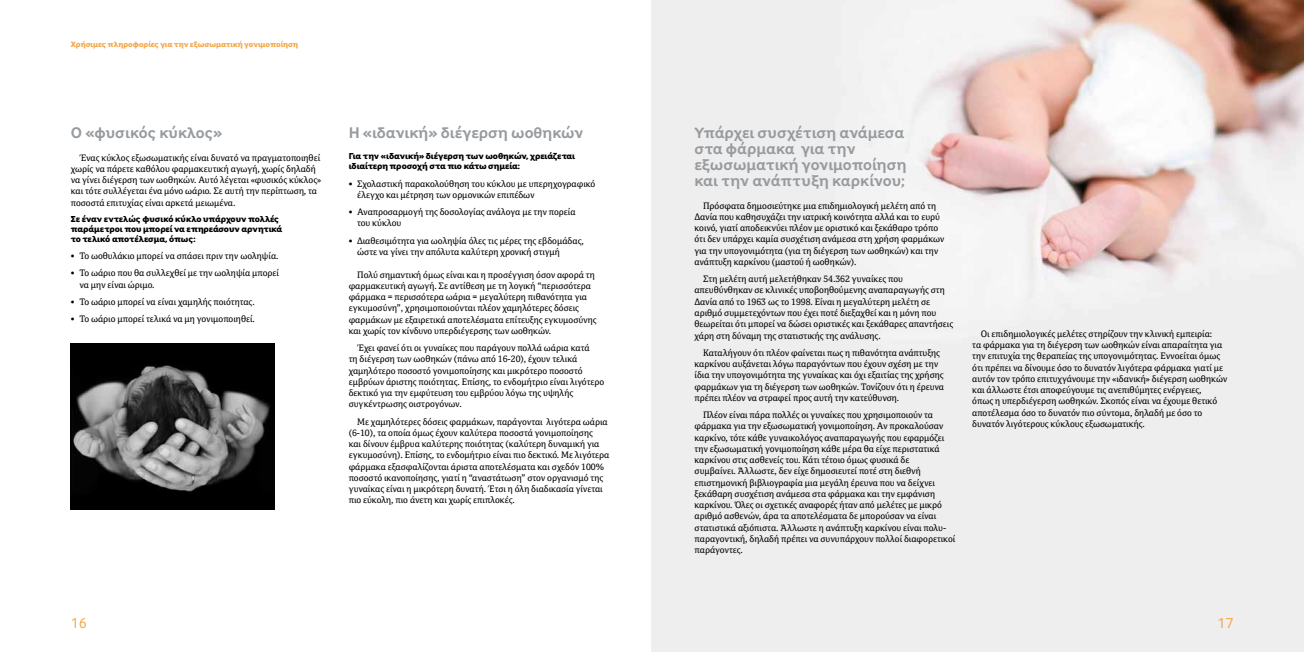
<style>
.page{position:relative;width:1304px;height:652px;background:#fff}
.page>*{position:absolute;margin:0;border:0;box-sizing:border-box;transform-origin:0 0}
.t1{font:700 16px/16px "Inter Face Greek";color:#969b9f}
.t2{font:15px "Inter Face Greek";color:#f5a748}
.t3{font:9px/11.2px "Cordale Grk";color:#000}
.t4{font:9px/10px "Inter Face Greek X Bold";color:#000}
.t5{font:8px "Inter Face Greek X Bold";color:#f5a748}
.s1{font-weight:700}
</style>
<div class="page">
<img style="left:652px;top:0;width:652px;height:652px">
<img style="left:71px;top:343px;width:203px;height:167px">
<p class="t5" style="left:71px;top:39px;width:229px">Χρήσιμες πληροφορίες για την εξωσωματική γονιμοποίηση</p>
<h1 class="t1" style="left:71px;top:125px;width:153px">Ο «φυσικός κύκλος»</h1>
<p class="t3" style="left:71px;top:152px;width:252px;text-indent:9px">Ένας κύκλος εξωσωματικής είναι δυνατό να πραγματοποιηθεί χωρίς να πάρετε καθόλου φαρμακευτική αγωγή, χωρίς δηλαδή να γίνει διέγερση των ωοθηκών. Αυτό λέγεται «φυσικός κύκλος» και τότε συλλέγεται ένα μόνο ωάριο. Σε αυτή την περίπτωση, τα ποσοστά επιτυχίας είναι αρκετά μειωμένα.</p>
<p class="t4" style="left:71px;top:214px;width:213px">Σε έναν εντελώς φυσικό κύκλο υπάρχουν πολλές παράμετροι που μπορεί να επηρεάσουν αρνητικά το τελικό αποτέλεσμα, όπως:</p>
<p class="t3" style="left:71px;top:250px;width:209px"><span class="s1">•</span> Το ωοθυλάκιο μπορεί να σπάσει πριν την ωοληψία.</p>
<p class="t3" style="left:79px;top:268px;width:201px;text-indent:-9px"><span class="s1">•</span> Το ωάριο που θα συλλεχθεί με την ωοληψία μπορεί να μην είναι ώριμο.</p>
<p class="t3" style="left:71px;top:296px;width:185px"><span class="s1">•</span> Το ωάριο μπορεί να είναι χαμηλής ποιότητας.</p>
<p class="t3" style="left:71px;top:313px;width:186px"><span class="s1">•</span> Το ωάριο μπορεί τελικά να μη γονιμοποιηθεί.</p>
<h1 class="t1" style="left:349px;top:125px;width:236px">Η «ιδανική» διέγερση ωοθηκών</h1>
<p class="t4" style="left:349px;top:151px;width:228px">Για την «ιδανική» διέγερση των ωοθηκών, χρειάζεται ιδιαίτερη προσοχή στα πιο κάτω σημεία:</p>
<p class="t3" style="left:357px;top:178px;width:240px;text-indent:-9px"><span class="s1">•</span> Σχολαστική παρακολούθηση του κύκλου με υπερηχογραφικό έλεγχο και μέτρηση των ορμονικών επιπέδων</p>
<p class="t3" style="left:357px;top:207px;width:220px;text-indent:-9px"><span class="s1">•</span> Αναπροσαρμογή της δοσολογίας ανάλογα με την πορεία του κύκλου</p>
<p class="t3" style="left:357px;top:235px;width:228px;text-indent:-9px"><span class="s1">•</span> Διαθεσιμότητα για ωοληψία όλες τις μέρες της εβδομάδας, ώστε να γίνει την απόλυτα καλύτερη χρονική στιγμή</p>
<p class="t3" style="left:349px;top:269px;width:250px;text-indent:9px">Πολύ σημαντική όμως είναι και η προσέγγιση όσον αφορά τη φαρμακευτική αγωγή. Σε αντίθεση με τη λογική “περισσότερα φάρμακα = περισσότερα ωάρια = μεγαλύτερη πιθανότητα για εγκυμοσύνη”, χρησιμοποιούνται πλέον χαμηλότερες δόσεις φαρμάκων με εξαιρετικά αποτελέσματα επίτευξης εγκυμοσύνης και χωρίς τον κίνδυνο υπερδιέγερσης των ωοθηκών.</p>
<p class="t3" style="left:349px;top:342px;width:257px;text-indent:9px">Έχει φανεί ότι οι γυναίκες που παράγουν πολλά ωάρια κατά<br>τη διέγερση των ωοθηκών (πάνω από 16-20), έχουν τελικά χαμηλότερο ποσοστό γονιμοποίησης και μικρότερο ποσοστό εμβρύων άριστης ποιότητας. Επίσης, το ενδομήτριο είναι λιγότερο δεκτικό για την εμφύτευση του εμβρύου λόγω της υψηλής συγκέντρωσης οιστρογόνων.</p>
<p class="t3" style="left:349px;top:416px;width:262px;text-indent:9px">Με χαμηλότερες δόσεις φαρμάκων, παράγονται λιγότερα ωάρια (6-10), τα οποία όμως έχουν καλύτερα ποσοστά γονιμοποίησης<br>και δίνουν έμβρυα καλύτερης ποιότητας (καλύτερη δυναμική για εγκυμοσύνη). Επίσης, το ενδομήτριο είναι πιο δεκτικό. Με λιγότερα φάρμακα εξασφαλίζονται άριστα αποτελέσματα και σχεδόν 100% ποσοστό ικανοποίησης, γιατί η “αναστάτωση” στον οργανισμό της γυναίκας είναι η μικρότερη δυνατή. Έτσι η όλη διαδικασία γίνεται πιο εύκολη, πιο άνετη και χωρίς επιπλοκές.</p>
<h1 class="t1" style="left:694px;top:125px;width:214px">Υπάρχει συσχέτιση ανάμεσα στα φάρμακα για την εξωσωματική γονιμοποίηση και την ανάπτυξη καρκίνου;</h1>
<p class="t3" style="left:694px;top:200px;width:251px;text-indent:9px">Πρόσφατα δημοσιεύτηκε μια επιδημιολογική μελέτη από τη Δανία που καθησυχάζει την ιατρική κοινότητα αλλά και το ευρύ κοινό, γιατί αποδεικνύει πλέον με οριστικό και ξεκάθαρο τρόπο ότι δεν υπάρχει καμία συσχέτιση ανάμεσα στη χρήση φαρμάκων για την υπογονιμότητα (για τη διέγερση των ωοθηκών) και την ανάπτυξη καρκίνου (μαστού ή ωοθηκών).</p>
<p class="t3" style="left:694px;top:274px;width:260px;text-indent:9px">Στη μελέτη αυτή μελετήθηκαν 54.362 γυναίκες που απευθύνθηκαν σε κλινικές υποβοηθούμενης αναπαραγωγής στη Δανία από το 1963 ως το 1998. Είναι η μεγαλύτερη μελέτη σε αριθμό συμμετεχόντων που έχει ποτέ διεξαχθεί και η μόνη που θεωρείται ότι μπορεί να δώσει οριστικές και ξεκάθαρες απαντήσεις χάρη στη δύναμη της στατιστικής της ανάλυσης.</p>
<p class="t3" style="left:694px;top:347px;width:251px;text-indent:9px">Καταλήγουν ότι πλέον φαίνεται πως η πιθανότητα ανάπτυξης καρκίνου αυξάνεται λόγω παραγόντων που έχουν σχέση με την ίδια την υπογονιμότητα της γυναίκας και όχι εξαιτίας της χρήσης φαρμάκων για τη διέγερση των ωοθηκών. Τονίζουν ότι η έρευνα πρέπει πλέον να στραφεί προς αυτή την κατεύθυνση.</p>
<p class="t3" style="left:694px;top:409px;width:262px;text-indent:9px">Πλέον είναι πάρα πολλές οι γυναίκες που χρησιμοποιούν τα φάρμακα για την εξωσωματική γονιμοποίηση. Αν προκαλούσαν καρκίνο, τότε κάθε γυναικολόγος αναπαραγωγής που εφαρμόζει την εξωσωματική γονιμοποίηση κάθε μέρα θα είχε περιστατικά καρκίνου στις ασθενείς του. Κάτι τέτοιο όμως φυσικά δε<br>συμβαίνει. Άλλωστε, δεν είχε δημοσιευτεί ποτέ στη διεθνή επιστημονική βιβλιογραφία μια μεγάλη έρευνα που να δείχνει ξεκάθαρη συσχέτιση ανάμεσα στα φάρμακα και την εμφάνιση καρκίνου. Όλες οι σχετικές αναφορές ήταν από μελέτες με μικρό αριθμό ασθενών, άρα τα αποτελέσματα δε μπορούσαν να είναι στατιστικά αξιόπιστα. Άλλωστε η ανάπτυξη καρκίνου είναι πολυ&shy;παραγοντική, δηλαδή πρέπει να συνυπάρχουν πολλοί διαφορετικοί παράγοντες.</p>
<p class="t3" style="left:972px;top:328px;width:257px;text-indent:9px">Οι επιδημιολογικές μελέτες στηρίζουν την κλινική εμπειρία:<br>τα φάρμακα για τη διέγερση των ωοθηκών είναι απαραίτητα για την επιτυχία της θεραπείας της υπογονιμότητας. Εννοείται όμως ότι πρέπει να δίνουμε όσο το δυνατόν λιγότερα φάρμακα γιατί με αυτόν τον τρόπο επιτυχγάνουμε την «ιδανική» διέγερση ωοθηκών και άλλωστε έτσι αποφεύγουμε τις ανεπιθύμητες ενέργειες,<br>όπως η υπερδιέγερση ωοθηκών. Σκοπός είναι να έχουμε θετικό αποτέλεσμα όσο το δυνατόν πιο σύντομα, δηλαδή με όσο το δυνατόν λιγότερους κύκλους εξωσωματικής.</p>
<h2 class="t2" style="left:71px;top:614px;width:18px">16</h2>
<h2 class="t2" style="left:1217px;top:614px;width:18px">17</h2>
</div>
